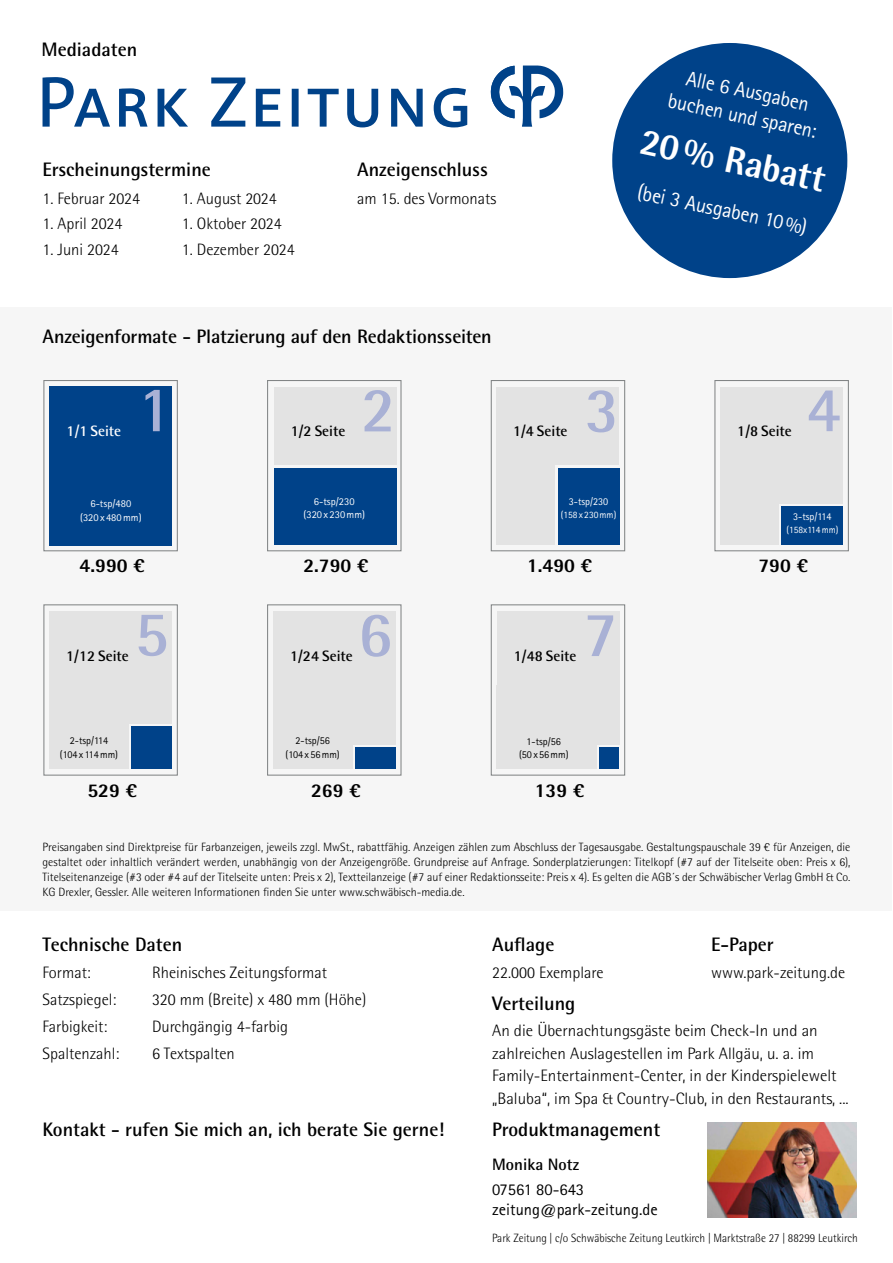
<style>
.page{position:relative;width:893px;height:1263px;background:#fff}
.page>*{position:absolute;margin:0;border:0;box-sizing:border-box;transform-origin:0 0}
.t1{font:700 64.05px "Rotis Semi Sans Std";color:#a9b1d5}
.t2{font:800 37.5px "Rotis Semi Sans Std";color:#fff;scale:.96 1}
.t3{font:21px/25.2px "Rotis Sans Serif Std";color:#fff;text-align:center;scale:.96 1}
.t4{font:700 19.5px "Rotis Semi Sans Std";color:#000}
.t5{font:800 19.5px "Rotis Semi Sans Std";color:#000}
.t6{font:300 16.5px/22.5px "Rotis Semi Sans Std";color:#000}
.t7{font:16.5px/19.5px "Rotis Sans Serif Std";color:#000}
.t8{font:700 16.5px "Rotis Semi Sans Std";color:#000}
.t9{font:700 15px "Rotis Semi Sans Std";color:#000}
.t10{font:700 15px "Rotis Semi Sans Std";color:#fff}
.t11{font:300 12px/15px "Rotis Semi Sans Std";color:#000;text-align:justify}
.t12{font:300 12px "Rotis Semi Sans Std";color:#000;scale:.95 1}
.t13{font:10.5px/13.5px "Rotis Sans Serif Std";color:#fff;text-align:center}
.t14{font:10.5px/13.5px "Rotis Sans Serif Std";color:#000;text-align:center}
.t15{font:9.75px "Rotis Sans Serif Std";color:#fff}
</style>
<div class="page">
<div style="left:0;top:307px;width:891px;height:604px;background:#f6f6f6"></div>
<div style="left:612px;top:43px;width:235px;height:235px;background:#004289;border-radius:50%"></div>
<div style="left:43px;top:380px;width:135px;height:171px;border:1px solid #828586"></div>
<div style="left:50px;top:386px;width:122px;height:159px;background:#004289"></div>
<div style="left:491px;top:604px;width:134px;height:172px;border:1px solid #828586"></div>
<div style="left:497px;top:685px;width:100px;height:84px;background:#e3e3e3"></div>
<div style="left:497px;top:611px;width:122px;height:134px;background:#e3e3e3"></div>
<div style="left:600px;top:747px;width:19px;height:21px;background:#004289"></div>
<div style="left:267px;top:604px;width:134px;height:172px;border:1px solid #828586"></div>
<div style="left:273px;top:673px;width:79px;height:95px;background:#e3e3e3"></div>
<div style="left:273px;top:611px;width:123px;height:133px;background:#e3e3e3"></div>
<div style="left:355px;top:747px;width:41px;height:21px;background:#004289"></div>
<div style="left:43px;top:604px;width:135px;height:172px;border:1px solid #828586"></div>
<div style="left:49px;top:611px;width:80px;height:157px;background:#e3e3e3"></div>
<div style="left:50px;top:611px;width:122px;height:112px;background:#e3e3e3"></div>
<div style="left:131px;top:726px;width:41px;height:42px;background:#004289"></div>
<div style="left:714px;top:380px;width:135px;height:171px;border:1px solid #828586"></div>
<div style="left:720px;top:387px;width:59px;height:158px;background:#e3e3e3"></div>
<div style="left:720px;top:387px;width:123px;height:117px;background:#e3e3e3"></div>
<div style="left:782px;top:506px;width:61px;height:38px;background:#004289"></div>
<div style="left:491px;top:380px;width:134px;height:171px;border:1px solid #828586"></div>
<div style="left:497px;top:387px;width:58px;height:158px;background:#e3e3e3"></div>
<div style="left:497px;top:387px;width:122px;height:78px;background:#e3e3e3"></div>
<div style="left:558px;top:468px;width:61px;height:77px;background:#004289"></div>
<div style="left:267px;top:380px;width:134px;height:171px;border:1px solid #828586"></div>
<div style="left:274px;top:387px;width:122px;height:78px;background:#e3e3e3"></div>
<div style="left:274px;top:468px;width:122px;height:77px;background:#004289"></div>
<img style="left:708px;top:1122px;width:149px;height:96px">
<svg style="left:43px;top:77px;width:424px;height:50px"></svg>
<svg style="left:491px;top:66px;width:72px;height:61px"></svg>
<h3 class="t4" style="left:41px;top:37px;width:97px">Mediadaten</h3>
<h3 class="t4" style="left:43px;top:158px;width:170px">Erscheinungstermine</h3>
<h3 class="t4" style="left:357px;top:158px;width:132px">Anzeigenschluss</h3>
<h3 class="t6" style="left:357px;top:187px;width:141px">am 15. des Vormonats</h3>
<h3 class="t6" style="left:182px;top:187px;width:96px">1. August 2024</h3>
<h3 class="t6" style="left:182px;top:212px;width:101px">1. Oktober 2024</h3>
<h3 class="t6" style="left:182px;top:238px;width:114px">1. Dezember 2024</h3>
<h3 class="t6" style="left:43px;top:187px;width:99px">1. Februar 2024</h3>
<h3 class="t6" style="left:43px;top:212px;width:81px">1. April 2024</h3>
<h3 class="t6" style="left:43px;top:238px;width:78px">1. Juni 2024</h3>
<h3 class="t3" style="left:676px;top:63px;width:159px;rotate:12deg">Alle 6 Ausgaben buchen und sparen:</h3>
<h2 class="t2" style="left:646px;top:117px;width:197px;rotate:12deg">20% Rabatt</h2>
<h3 class="t3" style="left:641px;top:179px;width:181px;rotate:12deg">(bei 3 Ausgaben 10%)</h3>
<h3 class="t4" style="left:43px;top:325px;width:451px">Anzeigenformate - Platzierung auf den Redaktionsseiten</h3>
<p class="t10" style="left:67px;top:422px;width:56px">1/1 Seite</p>
<h1 class="t1" style="left:138px;top:370px;width:36px">1</h1>
<p class="t9" style="left:291px;top:422px;width:56px">1/2 Seite</p>
<h1 class="t1" style="left:361px;top:370px;width:36px">2</h1>
<p class="t9" style="left:513px;top:422px;width:56px">1/4 Seite</p>
<h1 class="t1" style="left:585px;top:371px;width:36px">3</h1>
<p class="t9" style="left:737px;top:422px;width:56px">1/8 Seite</p>
<h1 class="t1" style="left:806px;top:370px;width:36px">4</h1>
<p class="t13" style="left:80px;top:497px;width:63px">6-tsp/480 (320x 480mm)</p>
<p class="t13" style="left:304px;top:494px;width:63px">6-tsp/230 (320 x 230mm)</p>
<p class="t13" style="left:569px;top:494px;width:41px">3-tsp/230</p>
<p class="t15" style="left:561px;top:509px;width:57px">(158 x230mm)</p>
<p class="t13" style="left:793px;top:509px;width:40px">3-tsp/114</p>
<p class="t15" style="left:786px;top:524px;width:53px">(158x114mm)</p>
<h3 class="t5" style="left:80px;top:553px;width:67px">4.990 €</h3>
<h3 class="t5" style="left:303px;top:553px;width:67px">2.790 €</h3>
<h3 class="t5" style="left:527px;top:553px;width:67px">1.490 €</h3>
<h3 class="t5" style="left:758px;top:553px;width:51px">790 €</h3>
<p class="t9" style="left:66px;top:646px;width:64px">1/12 Seite</p>
<h1 class="t1" style="left:134px;top:594px;width:36px">5</h1>
<p class="t9" style="left:290px;top:646px;width:64px">1/24 Seite</p>
<h1 class="t1" style="left:358px;top:595px;width:36px">6</h1>
<p class="t9" style="left:514px;top:646px;width:64px">1/48 Seite</p>
<h1 class="t1" style="left:583px;top:595px;width:36px">7</h1>
<p class="t14" style="left:60px;top:734px;width:60px">2-tsp/114 (104 x114mm)</p>
<p class="t14" style="left:286px;top:734px;width:56px">2-tsp/56 (104x56mm)</p>
<p class="t14" style="left:519px;top:734px;width:51px">1-tsp/56 (50x56mm)</p>
<h3 class="t5" style="left:87px;top:777px;width:51px">529 €</h3>
<h3 class="t5" style="left:311px;top:777px;width:51px">269 €</h3>
<h3 class="t5" style="left:535px;top:777px;width:51px">139 €</h3>
<p class="t11" style="left:43px;top:839px;width:809px">Preisangaben sind Direktpreise für Farbanzeigen, jeweils zzgl. MwSt., rabattfähig. Anzeigen zählen zum Abschluss der Tagesausgabe. Gestaltungspauschale 39 € für Anzeigen, die gestaltet oder inhaltlich verändert werden, unabhängig von der Anzeigengröße. Grundpreise auf Anfrage. Sonderplatzierungen: Titelkopf (#7 auf der Titelseite oben: Preis x 6), Titelseitenanzeige (#3 oder #4 auf der Titelseite unten: Preis x 2), Textteilanzeige (#7 auf einer Redaktionsseite: Preis x 4). Es gelten die AGB´s der Schwäbischer Verlag GmbH &amp; Co.<br>KG Drexler, Gessler. Alle weiteren Informationen finden Sie unter www.schwäbisch-media.de.</p>
<h3 class="t4" style="left:43px;top:933px;width:141px">Technische Daten</h3>
<h3 class="t6" style="left:43px;top:961px;width:50px">Format:</h3>
<h3 class="t6" style="left:152px;top:961px;width:177px">Rheinisches Zeitungsformat</h3>
<h3 class="t6" style="left:43px;top:988px;width:75px">Satzspiegel:</h3>
<h3 class="t6" style="left:152px;top:988px;width:216px">320 mm (Breite) x 480 mm (Höhe)</h3>
<h3 class="t6" style="left:43px;top:1015px;width:67px">Farbigkeit:</h3>
<h3 class="t6" style="left:152px;top:1015px;width:138px">Durchgängig 4-farbig</h3>
<h3 class="t6" style="left:43px;top:1042px;width:78px">Spaltenzahl:</h3>
<h3 class="t6" style="left:152px;top:1042px;width:84px">6 Textspalten</h3>
<h3 class="t4" style="left:492px;top:933px;width:64px">Auflage</h3>
<h3 class="t4" style="left:711px;top:933px;width:64px">E-Paper</h3>
<h3 class="t6" style="left:492px;top:961px;width:113px">22.000 Exemplare</h3>
<h3 class="t6" style="left:711px;top:961px;width:135px">www.park-zeitung.de</h3>
<h3 class="t4" style="left:492px;top:991px;width:85px">Verteilung</h3>
<h3 class="t6" style="left:492px;top:1019px;width:358px">An die Übernachtungsgäste beim Check-In und an zahlreichen Auslagestellen im Park Allgäu, u. a. im Family-Entertainment-Center, in der Kinderspielewelt „Baluba“, im Spa &amp; Country-Club, in den Restaurants, ...</h3>
<h3 class="t4" style="left:43px;top:1117px;width:403px">Kontakt - rufen Sie mich an, ich berate Sie gerne!</h3>
<h3 class="t4" style="left:492px;top:1117px;width:170px">Produktmanagement</h3>
<h3 class="t8" style="left:492px;top:1154px;width:88px">Monika Notz</h3>
<h3 class="t7" style="left:492px;top:1179px;width:167px">07561 80-643 zeitung@park-zeitung.de</h3>
<p class="t12" style="left:492px;top:1230px;width:386px">Park Zeitung | c/o Schwäbische Zeitung Leutkirch | Marktstraße 27 | 88299 Leutkirch</p>
</div>
